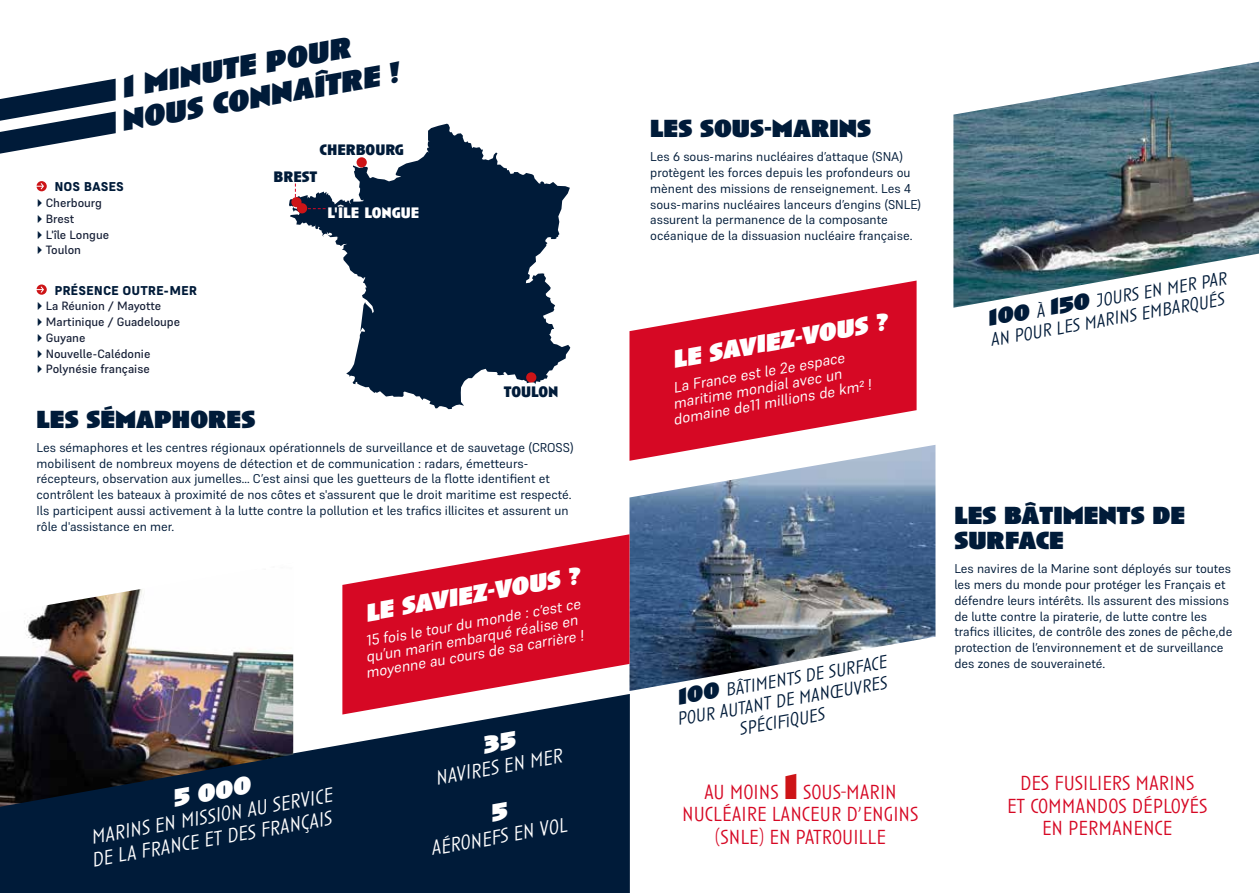
<style>
.page{position:relative;width:1259px;height:893px;background:#fff}
.page>*{position:absolute;margin:0;border:0;box-sizing:border-box;transform-origin:0 0}
.t1{font:italic 900 30.6px/33px "Anisette";color:#001b39}
.t2{font:900 25.5px/25.5px "Anisette";color:#001b39}
.t3{font:italic 900 25.5px "Anisette";color:#fff}
.t4{font:300 21px/22.5px "Anisette Std";color:#d60824;text-align:center}
.t5{font:italic 300 21px/22.5px "Anisette Std";color:#fff}
.t6{font:italic 300 18.9px/20.4px "Anisette Std";color:#001b39;text-align:center}
.t7{font:700 expanded 15.75px "Anisette Std";color:#001b39}
.t8{font:700 expanded 15.75px "Anisette Std";color:#fff}
.t9{font:italic 15px/15.8px "Supreme";color:#fff;text-align:center}
.t10{font:12.75px/15.8px "Supreme";color:#001b39}
.t11{font:800 12.75px "Supreme";color:#001b39}
.t12{font:500 12px "Supreme";color:#161f36}
.s1{color:#001b39}
.s2{font-family:"Anisette";font-weight:900;font-size:23.1px}
.s3{font-family:"Anisette";font-weight:900;font-size:36px;color:#cd1417}
</style>
<div class="page">
<div style="left:0;top:694px;width:630px;height:199px;background:#001b39"></div>
<svg style="left:289px;top:124px;width:281px;height:285px;fill:#001b39"></svg>
<svg style="left:37px;top:181px;width:10px;height:10px"></svg>
<svg style="left:37px;top:284px;width:10px;height:11px"></svg>
<svg style="left:0;top:79px;width:116px;height:75px"></svg>
<div style="left:356px;top:157px;width:11px;height:10px;background:#cd1417;border-radius:50%"></div>
<div style="left:291px;top:197px;width:10px;height:10px;background:#cd1417;border-radius:50%"></div>
<div style="left:526px;top:372px;width:10px;height:11px;background:#cd1417;border-radius:50%"></div>
<div style="left:297px;top:203px;width:10px;height:10px;background:#cd1417;border-radius:50%"></div>
<svg style="left:295px;top:184px;width:1px;height:13px"></svg>
<svg style="left:308px;top:208px;width:17px;height:1px"></svg>
<img style="left:953px;top:62px;width:306px;height:246px">
<img style="left:629px;top:445px;width:306px;height:246px">
<img style="left:0;top:589px;width:293px;height:218px">
<svg style="left:342px;top:534px;width:287px;height:180px;fill:#d60824"></svg>
<svg style="left:629px;top:281px;width:287px;height:180px;fill:#d60824"></svg>
<svg style="left:484px;top:730px;width:31px;height:23px"></svg>
<svg style="left:493px;top:802px;width:14px;height:20px"></svg>
<h1 class="t1" style="left:112px;top:72px;width:282px;rotate:-10deg">1 minute pour nous connaître !</h1>
<p class="t7" style="left:319px;top:141px;width:86px">CHERBOURG</p>
<p class="t7" style="left:273px;top:168px;width:45px">BREST</p>
<p class="t11" style="left:54px;top:179px;width:71px">NOS BASES</p>
<p class="t12" style="left:33px;top:195px;width:70px"><span class="s1">✔</span>Che<span class="s1">r</span>bourg</p>
<p class="t12" style="left:33px;top:211px;width:43px"><span class="s1">✔</span>Brest</p>
<p class="t12" style="left:33px;top:227px;width:78px"><span class="s1">✔</span>L'île Longue</p>
<p class="t12" style="left:33px;top:243px;width:50px"><span class="s1">✔</span>Toulon</p>
<p class="t11" style="left:54px;top:282px;width:144px">PRÉSENCE OUTRE-MER</p>
<p class="t12" style="left:33px;top:299px;width:130px"><span class="s1">✔</span>La Réunion / Mayotte</p>
<p class="t12" style="left:33px;top:315px;width:149px"><span class="s1">✔</span>Martinique / Guadeloupe</p>
<p class="t12" style="left:33px;top:330px;width:54px"><span class="s1">✔</span>Guyane</p>
<p class="t12" style="left:33px;top:346px;width:119px"><span class="s1">✔</span>Nouvelle-Calédonie</p>
<p class="t12" style="left:33px;top:362px;width:118px"><span class="s1">✔</span>Polynésie française</p>
<h2 class="t2" style="left:37px;top:406px;width:220px">LES SÉMAPHORES</h2>
<p class="t10" style="left:37px;top:439px;width:538px">Les sémaphores et les centres régionaux opérationnels de surveillance et de sauvetage (CROSS) mobilisent de nombreux moyens de détection et de communication : radars, émetteurs&shy;récepteurs, observation aux jumelles… C’est ainsi que les guetteurs de la flotte identifient et contrôlent les bateaux à proximité de nos côtes et s'assurent que le droit maritime est respecté.<br>Ils participent aussi activement à la lutte contre la pollution et les trafics illicites et assurent un rôle d'assistance en mer.</p>
<p class="t8" style="left:328px;top:204px;width:93px">L'ÎLE LONGUE</p>
<p class="t7" style="left:504px;top:383px;width:56px">TOULON</p>
<h2 class="t3" style="left:170px;top:784px;width:80px;rotate:-10deg">5 000</h2>
<h3 class="t5" style="left:86px;top:827px;width:249px;rotate:-10deg">marins en mission au service de la france et des français</h3>
<h2 class="t3" style="left:363px;top:599px;width:219px;rotate:-10deg">le saviez-vous ?</h2>
<p class="t9" style="left:359px;top:634px;width:225px;rotate:-10deg">15 fois le tour du monde : c’est ce qu’un marin embarqué réalise en moyenne au cours de sa carrière !</p>
<h3 class="t5" style="left:433px;top:767px;width:130px;rotate:-10deg">navires en mer</h3>
<h3 class="t5" style="left:428px;top:838px;width:140px;rotate:-10deg">aéronefs en vol</h3>
<h2 class="t2" style="left:650px;top:116px;width:222px">LES SOUS-MARINS</h2>
<p class="t10" style="left:650px;top:149px;width:272px">Les 6 sous-marins nucléaires d’attaque (SNA) protègent les forces depuis les profondeurs ou mènent des missions de renseignement. Les 4 sous-marins nucléaires lanceurs d’engins (SNLE) assurent la permanence de la composante océanique de la dissuasion nucléaire française.</p>
<h2 class="t3" style="left:670px;top:345px;width:219px;rotate:-10deg">le saviez-vous ?</h2>
<p class="t9" style="left:666px;top:380px;width:202px;text-align:left;text-indent:6px;rotate:-10deg">La France est le 2e espace maritime mondial avec un domaine de11 millions de km² !</p>
<h3 class="t6" style="left:671px;top:689px;width:218px;rotate:-10deg"><span class="s2">100</span> bâtiments de surface pour autant de manœuvres spécifi ques</h3>
<h3 class="t6" style="left:985px;top:310px;width:245px;text-align:left;rotate:-10deg"><span class="s2">100</span> à <span class="s2">150</span> jours en mer par an pour les marins embarqués</h3>
<h2 class="t2" style="left:954px;top:502px;width:232px">LES BÂTIMENTS DE<br>SURFACE</h2>
<p class="t10" style="left:954px;top:561px;width:279px">Les navires de la Marine sont déployés sur toutes les mers du monde pour protéger les Français et défendre leurs intérêts. Ils assurent des missions de lutte contre la piraterie, de lutte contre les trafics illicites, de contrôle des zones de pêche,de protection de l’environnement et de surveillance des zones de souveraineté.</p>
<h3 class="t4" style="left:682px;top:781px;width:238px">AU MOINS <span class="s3">1</span> SOUS-MARIN<br>NUCLÉAIRE LANCEUR D’ENGINS (SNLE) EN PATROUILLE</h3>
<h3 class="t4" style="left:1007px;top:772px;width:202px">DES FUSILIERS MARINS<br>ET COMMANDOS DÉPLOYÉS<br>EN PERMANENCE</h3>
</div>
